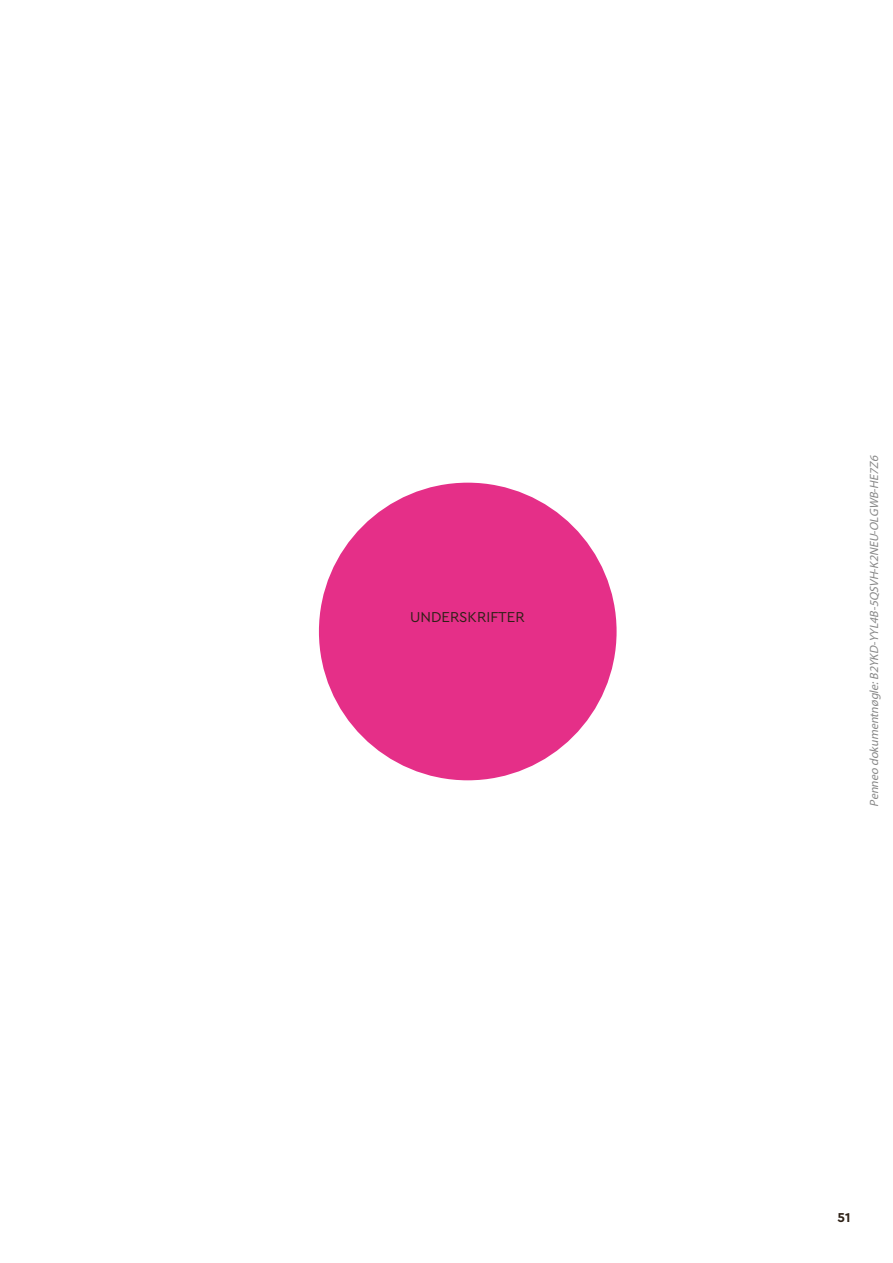
<style>
.page{position:relative;width:893px;height:1263px;background:#fff}
.page>*{position:absolute;margin:0;border:0;box-sizing:border-box;transform-origin:0 0}
.t1{font:15px "Cera Pro";color:#2e2116}
.t2{font:700 13.5px "Cera Pro";color:#2e2116}
.t3{font:italic 12px "Myriad Pro";color:#888}
</style>
<div class="page">
<div style="left:319px;top:483px;width:298px;height:297px;background:#e52f88;border-radius:50%"></div>
<p class="t1" style="left:410px;top:609px;width:116px">UNDERSKRIFTER</p>
<p class="t3" style="left:869px;top:807px;width:354px;rotate:-90deg">Penneo dokumentnøgle:B2YKD-YYL4B-5QSVH-K2NEU-OLGWB-HE7Z6</p>
<p class="t2" style="left:837px;top:1210px;width:15px">51</p>
</div>
